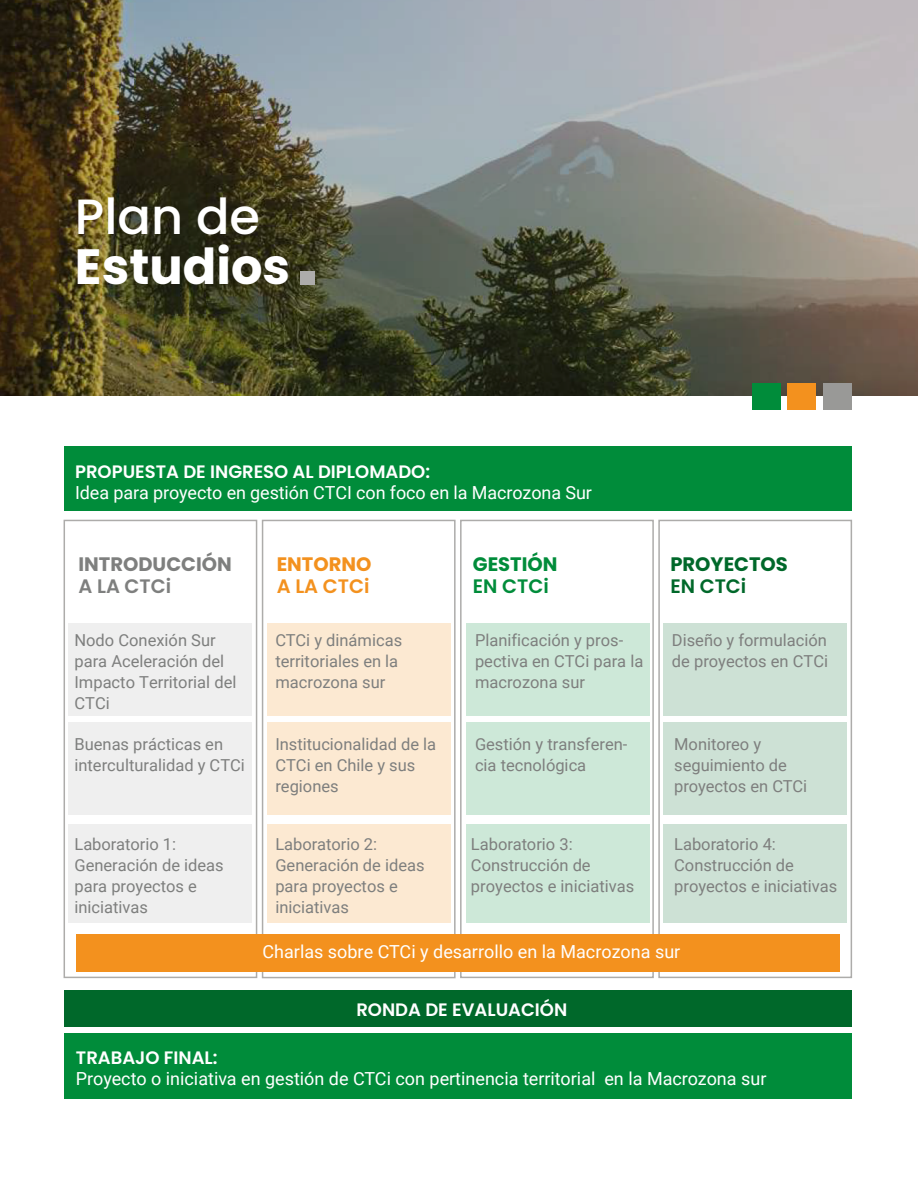
<style>
.page{position:relative;width:918px;height:1188px;background:#fff}
.page>*{position:absolute;margin:0;border:0;box-sizing:border-box;transform-origin:0 0}
.t1{font:700 49.5px "Poppins";color:#fff}
.t2{font:500 49.5px "Poppins";color:#fff}
.t3{font:700 19.5px "Poppins";color:#7e7f7e}
.t4{font:700 19.5px "Poppins";color:#00682a}
.t5{font:600 19.5px "Poppins";color:#7e7f7e}
.t6{font:700 19.5px "Poppins";color:#f3911e}
.t7{font:600 19.5px "Poppins";color:#f3911e}
.t8{font:700 19.5px "Poppins";color:#008c3a}
.t9{font:600 19.5px "Poppins";color:#008c3a}
.t10{font:600 19.5px "Poppins";color:#00682a}
.t11{font:18px "Roboto";color:#fff}
.t12{font:600 18px "Poppins";color:#fff}
.t13{font:16.5px/21px "Roboto";color:#7e7f7e}
</style>
<div class="page">
<div style="left:69px;top:623px;width:183px;height:93px;background:#efefef"></div>
<div style="left:69px;top:723px;width:183px;height:92px;background:#efefef"></div>
<div style="left:69px;top:824px;width:183px;height:98px;background:#efefef"></div>
<div style="left:267px;top:623px;width:183px;height:93px;background:#fce9d2"></div>
<div style="left:267px;top:723px;width:183px;height:92px;background:#fce9d2"></div>
<div style="left:267px;top:824px;width:183px;height:98px;background:#fce9d2"></div>
<div style="left:466px;top:623px;width:184px;height:93px;background:#cde8d8"></div>
<div style="left:466px;top:723px;width:184px;height:92px;background:#cde8d8"></div>
<div style="left:466px;top:824px;width:184px;height:98px;background:#cde8d8"></div>
<div style="left:664px;top:623px;width:183px;height:93px;background:#cde1d5"></div>
<div style="left:664px;top:723px;width:183px;height:92px;background:#cde1d5"></div>
<div style="left:664px;top:824px;width:183px;height:98px;background:#cde1d5"></div>
<img style="left:0;top:0;width:918px;height:396px">
<div style="left:64px;top:446px;width:787px;height:65px;background:#008c3a"></div>
<div style="left:64px;top:990px;width:787px;height:36px;background:#00682a"></div>
<div style="left:64px;top:1033px;width:787px;height:65px;background:#008c3a"></div>
<div style="left:752px;top:383px;width:29px;height:26px;background:#008c3a"></div>
<div style="left:788px;top:383px;width:28px;height:26px;background:#f3911e"></div>
<div style="left:823px;top:383px;width:28px;height:26px;background:#999997"></div>
<div style="left:300px;top:271px;width:14px;height:13px;background:#adacaa"></div>
<div style="left:64px;top:520px;width:193px;height:458px;border:2px solid #adacaa"></div>
<div style="left:262px;top:520px;width:194px;height:458px;border:2px solid #adacaa"></div>
<div style="left:460px;top:520px;width:194px;height:458px;border:2px solid #adacaa"></div>
<div style="left:658px;top:520px;width:194px;height:458px;border:2px solid #adacaa"></div>
<div style="left:76px;top:935px;width:764px;height:37px;background:#f3911e"></div>
<h1 class="t2" style="left:75px;top:188px;width:187px">Plan de</h1>
<h1 class="t1" style="left:75px;top:238px;width:217px">Estudios</h1>
<p class="t12" style="left:75px;top:462px;width:357px">PROPUESTA DE INGRESO AL DIPLOMADO:</p>
<p class="t11" style="left:75px;top:480px;width:518px">Idea para proyecto en gestión CTCI con foco en la Macrozona Sur</p>
<p class="t3" style="left:78px;top:553px;width:155px">INTRODUCCIÓN</p>
<p class="t5" style="left:78px;top:575px;width:94px">A LA CTCi</p>
<p class="t13" style="left:74px;top:629px;width:163px">Nodo Conexión Sur para Aceleración del<br>Impacto Territorial del<br>CTCi</p>
<p class="t13" style="left:74px;top:733px;width:172px">Buenas prácticas en interculturalidad y CTCi</p>
<p class="t6" style="left:277px;top:553px;width:96px">ENTORNO</p>
<p class="t7" style="left:277px;top:575px;width:94px">A LA CTCi</p>
<p class="t13" style="left:275px;top:629px;width:128px">CTCi y dinámicas territoriales en la macrozona sur</p>
<p class="t13" style="left:275px;top:733px;width:162px">Institucionalidad de la<br>CTCi en Chile y sus regiones</p>
<p class="t8" style="left:473px;top:553px;width:86px">GESTIÓN</p>
<p class="t9" style="left:473px;top:575px;width:77px">EN CTCi</p>
<p class="t13" style="left:475px;top:629px;width:170px">Planificación y pros&shy;pectiva en CTCi para la macrozona sur</p>
<p class="t13" style="left:475px;top:733px;width:154px">Gestión y transferen&shy;cia tecnológica</p>
<p class="t4" style="left:670px;top:553px;width:119px">PROYECTOS</p>
<p class="t10" style="left:670px;top:575px;width:77px">EN CTCi</p>
<p class="t13" style="left:672px;top:629px;width:158px">Diseño y formulación de proyectos en CTCi</p>
<p class="t13" style="left:674px;top:733px;width:135px">Monitoreo y seguimiento de proyectos en CTCi</p>
<p class="t13" style="left:74px;top:833px;width:151px">Laboratorio 1:<br>Generación de ideas para proyectos e iniciativas</p>
<p class="t13" style="left:275px;top:833px;width:151px">Laboratorio 2:<br>Generación de ideas para proyectos e iniciativas</p>
<p class="t13" style="left:471px;top:833px;width:165px">Laboratorio 3:<br>Construcción de proyectos e iniciativas</p>
<p class="t13" style="left:674px;top:833px;width:165px">Laboratorio 4:<br>Construcción de proyectos e iniciativas</p>
<p class="t11" style="left:263px;top:939px;width:419px">Charlas sobre CTCi y desarrollo en la Macrozona sur</p>
<p class="t12" style="left:356px;top:999px;width:212px">RONDA DE EVALUACIÓN</p>
<p class="t12" style="left:76px;top:1047px;width:143px">TRABAJO FINAL:</p>
<p class="t11" style="left:76px;top:1066px;width:692px">Proyecto o iniciativa en gestión de CTCi con pertinencia territorial en la Macrozona sur</p>
</div>
